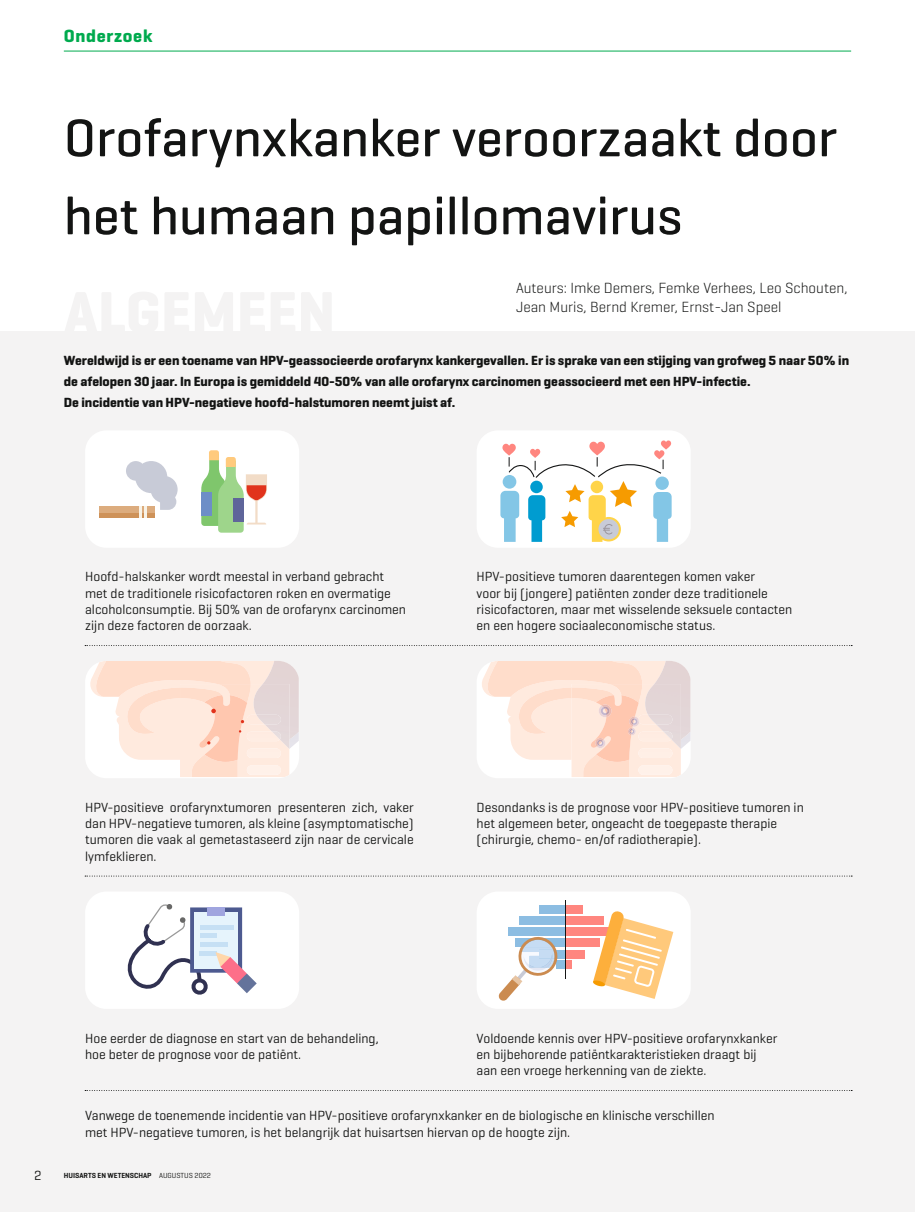
<style>
.page{position:relative;width:915px;height:1212px;background:#fff}
.page>*{position:absolute;margin:0;border:0;box-sizing:border-box;transform-origin:0 0}
.t1{font:500 54px/78px "Geogrotesque";color:#131413}
.t2{font:700 18px "Geogrotesque";letter-spacing:.04em;color:#00aa4e}
.t3{font:300 15px/19.5px "Geogrotesque";color:#131413}
.t4{font:13.5px/16.2px "Geogrotesque";color:#131413}
.t5{font:700 13.5px/21px "Geogrotesque";color:#131413}
.t6{font:600 7.5px "Geogrotesque";color:#131413}
.s1{font-weight:400}
</style>
<div class="page">
<hr style="left:64px;top:51px;width:786px;height:1px;background:#00aa4e">
<div style="left:0;top:332px;width:914px;height:880px;background:#f4f3f3"></div>
<div style="left:85px;top:430px;width:214px;height:118px;background:#fff;border-radius:21px"></div>
<div style="left:476px;top:430px;width:214px;height:118px;background:#fff;border-radius:21px"></div>
<div style="left:99px;top:506px;width:56px;height:12px;background:#dcac7e"></div>
<div style="left:99px;top:513px;width:56px;height:5px;background:#ce9259"></div>
<svg style="left:139px;top:506px;width:7px;height:12px"></svg>
<div style="left:126px;top:461px;width:19px;height:20px;background:#c8cbd7;border-radius:50%"></div>
<div style="left:135px;top:461px;width:32px;height:32px;background:#c8cbd7;border-radius:50%"></div>
<div style="left:150px;top:476px;width:27px;height:27px;background:#c8cbd7;border-radius:50%"></div>
<svg style="left:160px;top:496px;width:16px;height:14px"></svg>
<svg style="left:201px;top:450px;width:66px;height:83px"></svg>
<svg style="left:85px;top:645px;width:766px;height:1px"></svg>
<svg style="left:85px;top:876px;width:766px;height:1px"></svg>
<svg style="left:85px;top:1090px;width:766px;height:1px"></svg>
<div style="left:85px;top:891px;width:214px;height:118px;background:#fff;border-radius:21px"></div>
<div style="left:476px;top:891px;width:214px;height:118px;background:#fff;border-radius:21px"></div>
<svg style="left:127px;top:904px;width:129px;height:91px"></svg>
<svg style="left:500px;top:440px;width:171px;height:102px"></svg>
<div style="left:564px;top:905px;width:18px;height:9px;background:#ff867f"></div>
<div style="left:539px;top:905px;width:25px;height:9px;background:#8cbde2"></div>
<div style="left:564px;top:916px;width:40px;height:9px;background:#ff867f"></div>
<div style="left:519px;top:916px;width:45px;height:9px;background:#8cbde2"></div>
<div style="left:564px;top:927px;width:45px;height:9px;background:#ff867f"></div>
<div style="left:508px;top:927px;width:56px;height:9px;background:#8cbde2"></div>
<div style="left:564px;top:938px;width:35px;height:9px;background:#ff867f"></div>
<div style="left:515px;top:938px;width:49px;height:9px;background:#8cbde2"></div>
<div style="left:564px;top:950px;width:20px;height:8px;background:#ff867f"></div>
<div style="left:539px;top:950px;width:25px;height:8px;background:#8cbde2"></div>
<svg style="left:565px;top:961px;width:6px;height:8px"></svg>
<div style="left:556px;top:961px;width:8px;height:8px;background:#8cbde2"></div>
<hr style="left:564px;top:901px;width:1px;height:78px;background:#151616">
<svg style="left:498px;top:937px;width:61px;height:64px"></svg>
<svg style="left:593px;top:911px;width:80px;height:88px"></svg>
<div style="left:476px;top:661px;width:214px;height:117px;background:#fff;border-radius:21px"></div>
<img style="left:680px;top:740px;width:10px;height:9px">
<img style="left:680px;top:664px;width:10px;height:76px">
<svg style="left:478px;top:661px;width:202px;height:116px"></svg>
<div style="left:85px;top:661px;width:214px;height:117px;background:#fff;border-radius:21px"></div>
<img style="left:289px;top:740px;width:10px;height:9px">
<img style="left:289px;top:664px;width:10px;height:76px">
<svg style="left:90px;top:661px;width:199px;height:116px"></svg>
<h2 class="t2" style="left:64px;top:25px;width:90px">Onderzoek</h2>
<h1 class="t1" style="left:64px;top:98px;width:774px">Orofarynxkanker veroorzaakt door het humaan papillomavirus</h1>
<p class="t3" style="left:516px;top:277px;width:333px">Auteurs: Imke Demers, Femke Verhees, Leo Schouten,<br>Jean Muris, Bernd Kremer, Ernst-Jan Speel</p>
<p class="t5" style="left:64px;top:350px;width:786px">Wereldwijd is er een toename van HPV-geassocieerde orofarynx kankergevallen. Er is sprake van een stijging van grofweg 5 naar 50% in de afelopen 30 jaar. In Europa is gemiddeld 40-50% van alle orofarynx carcinomen geassocieerd met een HPV-infectie.<br>De incidentie van HPV-negatieve hoofd-halstumoren neemt juist af.</p>
<p class="t4" style="left:85px;top:568px;width:322px">Hoofd-halskanker wordt meestal in verband gebracht met de traditionele risicofactoren roken en overmatige alcoholconsumptie. Bij 50% van de orofarynx carcinomen zijn deze factoren de oorzaak.</p>
<p class="t4" style="left:476px;top:568px;width:317px">HPV-positieve tumoren daarentegen komen vaker<br>voor bij (jongere) patiënten zonder deze traditionele risicofactoren, maar met wisselende seksuele contacten en een hogere sociaaleconomische status.</p>
<p class="t4" style="left:85px;top:799px;width:330px;text-align:justify">HPV-positieve orofarynxtumoren presenteren zich, vaker dan HPV-negatieve tumoren, als kleine (asymptomatische) tumoren die vaak al gemetastaseerd zijn naar de cervicale lymfeklieren.</p>
<p class="t4" style="left:476px;top:799px;width:328px">Desondanks is de prognose voor HPV-positieve tumoren in het algemeen beter, ongeacht de toegepaste therapie (chirurgie, chemo- en/of radiotherapie).</p>
<p class="t4" style="left:85px;top:1029px;width:295px">Hoe eerder de diagnose en start van de behandeling, hoe beter de prognose voor de patiënt.</p>
<p class="t4" style="left:476px;top:1029px;width:302px">Voldoende kennis over HPV-positieve orofarynxkanker en bijbehorende patiëntkarakteristieken draagt bij aan een vroege herkenning van de ziekte.</p>
<p class="t4" style="left:85px;top:1107px;width:630px">Vanwege de toenemende incidentie van HPV-positieve orofarynxkanker en de biologische en klinische verschillen met HPV-negatieve tumoren, is het belangrijk dat huisartsen hiervan op de hoogte zijn.</p>
<p class="t4" style="left:34px;top:1166px;width:9px">2</p>
<p class="t6" style="left:64px;top:1171px;width:148px">HUISARTS EN WETENSCHAP <span class="s1">AUGUSTUS 2022</span></p>
</div>
